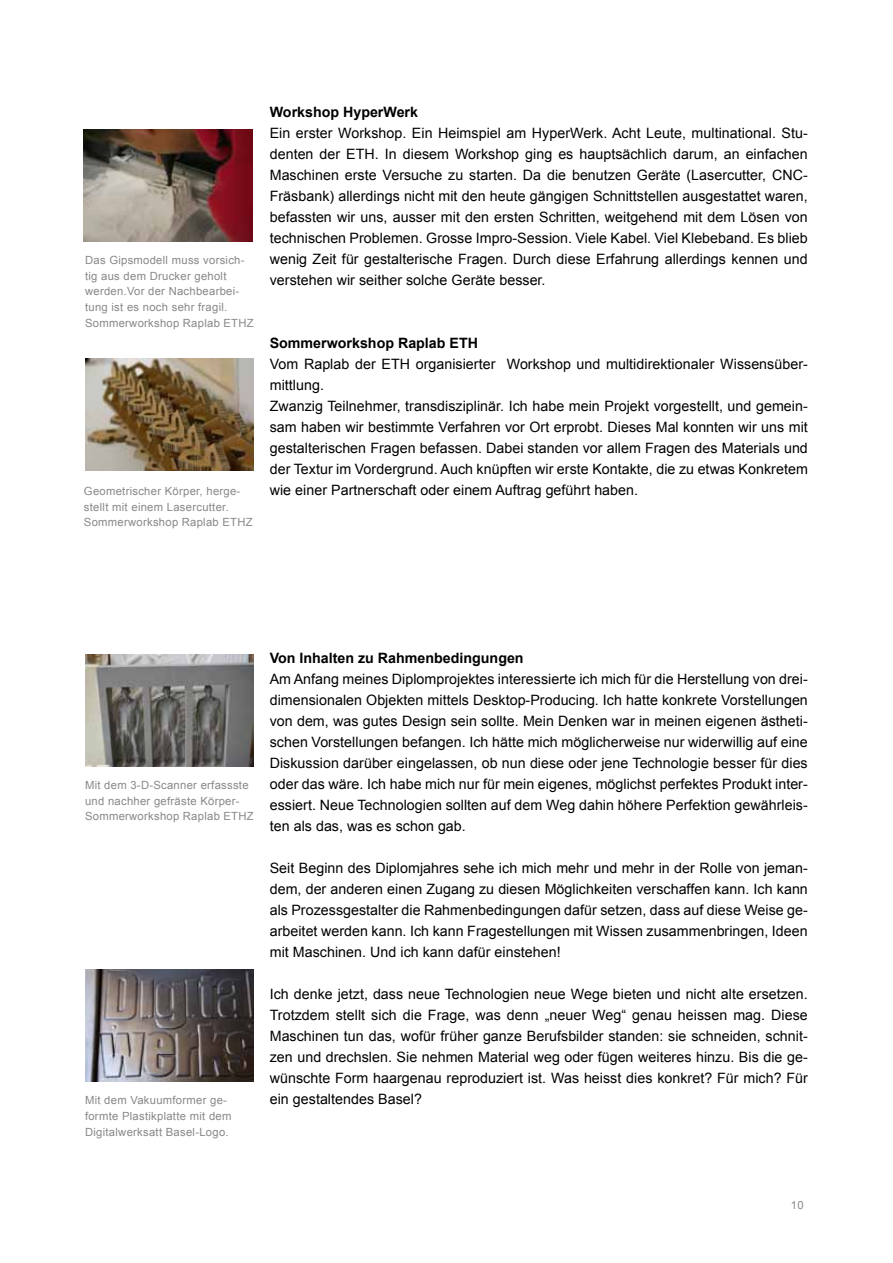
<style>
.page{position:relative;width:893px;height:1263px;background:#fff}
.page>*{position:absolute;margin:0;border:0;box-sizing:border-box;transform-origin:0 0}
.t1{font:14.25px/21px "Arial";letter-spacing:.005em;color:#000;text-align:justify}
.t2{font:700 14.25px "Arial";color:#000}
.t3{font:11.25px/15.8px "Arial";letter-spacing:.025em;color:#87888a}
</style>
<div class="page">
<img style="left:84px;top:129px;width:169px;height:113px">
<img style="left:85px;top:358px;width:169px;height:113px">
<img style="left:85px;top:654px;width:169px;height:113px">
<svg style="left:85px;top:1081px;width:169px;height:1px"></svg>
<img style="left:85px;top:969px;width:169px;height:112px">
<p class="t3" style="left:85px;top:252px;width:170px">Das Gipsmodell muss vorsich&shy;tig aus dem Drucker geholt werden.Vor der Nachbearbei&shy;tung ist es noch sehr fragil.<br>Sommerworkshop Raplab ETHZ</p>
<p class="t3" style="left:84px;top:483px;width:170px">Geometrischer Körper, herge&shy;stellt mit einem Lasercutter.<br>Sommerworkshop Raplab ETHZ</p>
<p class="t2" style="left:270px;top:102px;width:150px">Workshop HyperWerk</p>
<p class="t1" style="left:270px;top:123px;width:540px">Ein erster Workshop. Ein Heimspiel am HyperWerk. Acht Leute, multinational. Stu&shy;denten der ETH. In diesem Workshop ging es hauptsächlich darum, an einfachen Maschinen erste Versuche zu starten. Da die benutzen Geräte (Lasercutter, CNC-Fräsbank) allerdings nicht mit den heute gängigen Schnittstellen ausgestattet waren, befassten wir uns, ausser mit den ersten Schritten, weitgehend mit dem Lösen von technischen Problemen. Grosse Impro-Session. Viele Kabel. Viel Klebeband. Es blieb wenig Zeit für gestalterische Fragen. Durch diese Erfahrung allerdings kennen und verstehen wir seither solche Geräte besser.</p>
<p class="t2" style="left:270px;top:334px;width:210px">Sommerworkshop Raplab ETH</p>
<p class="t1" style="left:270px;top:354px;width:540px;text-align:left">Vom Raplab der ETH organisierter Workshop und multidirektionaler Wissensüber&shy;mittlung.<br>Zwanzig Teilnehmer, transdisziplinär. Ich habe mein Projekt vorgestellt, und gemein&shy;sam haben wir bestimmte Verfahren vor Ort erprobt. Dieses Mal konnten wir uns mit gestalterischen Fragen befassen. Dabei standen vor allem Fragen des Materials und der Textur im Vordergrund. Auch knüpften wir erste Kontakte, die zu etwas Konkretem wie einer Partnerschaft oder einem Auftrag geführt haben.</p>
<p class="t3" style="left:85px;top:777px;width:170px">Mit dem 3-D-Scanner erfassste und nachher gefräste Körper-<br>Sommerworkshop Raplab ETHZ</p>
<p class="t3" style="left:85px;top:1092px;width:148px">Mit dem Vakuumformer ge&shy;formte Plastikplatte mit dem<br>Digitalwerksatt Basel-Logo.</p>
<p class="t2" style="left:270px;top:649px;width:255px">Von Inhalten zu Rahmenbedingungen</p>
<p class="t1" style="left:270px;top:669px;width:540px">Am Anfang meines Diplomprojektes interessierte ich mich für die Herstellung von drei&shy;dimensionalen Objekten mittels Desktop-Producing. Ich hatte konkrete Vorstellungen von dem, was gutes Design sein sollte. Mein Denken war in meinen eigenen ästheti&shy;schen Vorstellungen befangen. Ich hätte mich möglicherweise nur widerwillig auf eine Diskussion darüber eingelassen, ob nun diese oder jene Technologie besser für dies oder das wäre. Ich habe mich nur für mein eigenes, möglichst perfektes Produkt inter&shy;essiert. Neue Technologien sollten auf dem Weg dahin höhere Perfektion gewährleis&shy;ten als das, was es schon gab.</p>
<p class="t1" style="left:270px;top:858px;width:540px">Seit Beginn des Diplomjahres sehe ich mich mehr und mehr in der Rolle von jeman&shy;dem, der anderen einen Zugang zu diesen Möglichkeiten verschaffen kann. Ich kann als Prozessgestalter die Rahmenbedingungen dafür setzen, dass auf diese Weise ge&shy;arbeitet werden kann. Ich kann Fragestellungen mit Wissen zusammenbringen, Ideen mit Maschinen. Und ich kann dafür einstehen!</p>
<p class="t1" style="left:270px;top:984px;width:540px">Ich denke jetzt, dass neue Technologien neue Wege bieten und nicht alte ersetzen.<br>Trotzdem stellt sich die Frage, was denn „neuer Weg“ genau heissen mag. Diese Maschinen tun das, wofür früher ganze Berufsbilder standen: sie schneiden, schnit&shy;zen und drechslen. Sie nehmen Material weg oder fügen weiteres hinzu. Bis die ge&shy;wünschte Form haargenau reproduziert ist. Was heisst dies konkret? Für mich? Für ein gestaltendes Basel?</p>
<p class="t3" style="left:791px;top:1197px;width:14px">10</p>
</div>
